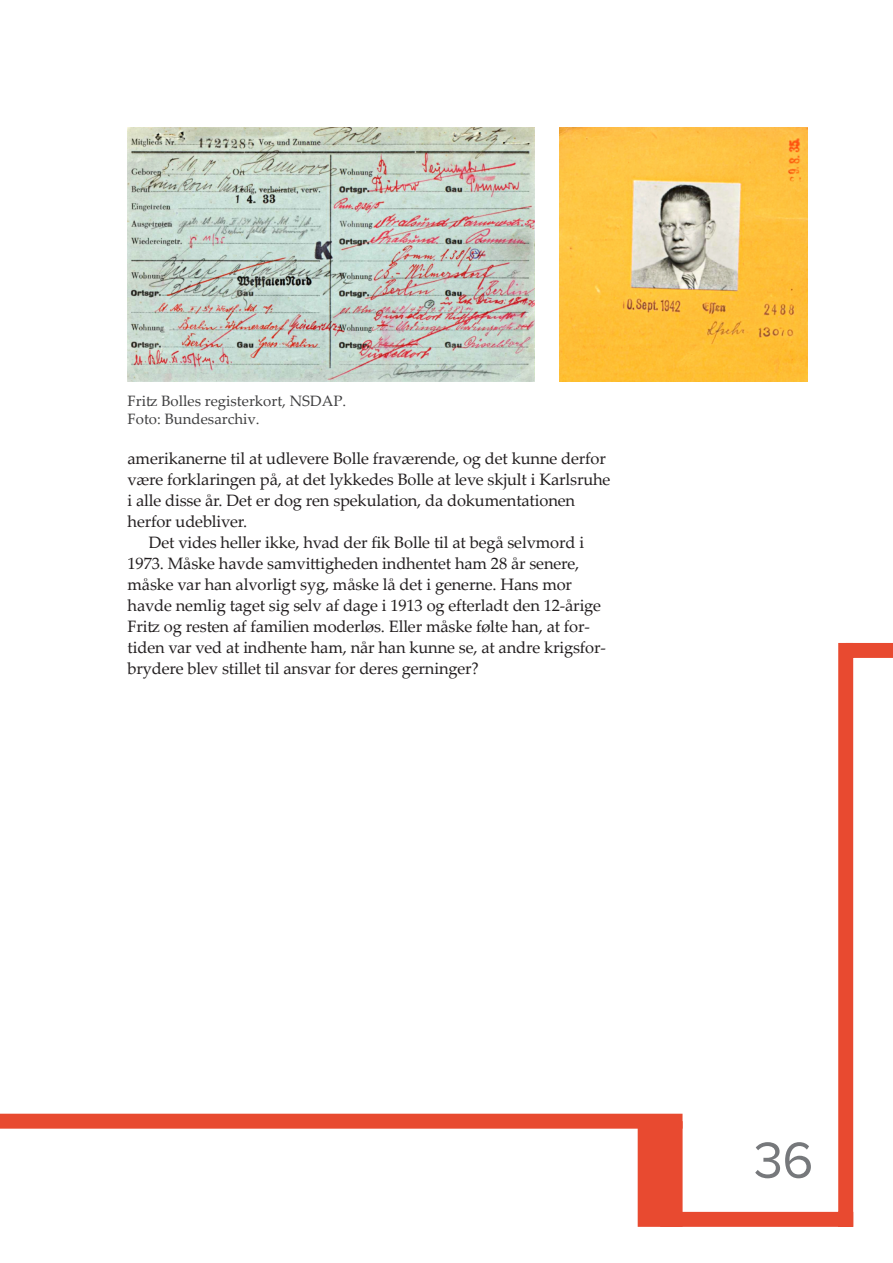
<style>
.page{position:relative;width:893px;height:1263px;background:#fff}
.page>*{position:absolute;margin:0;border:0;box-sizing:border-box;transform-origin:0 0}
.t1{font:52.5px "Proxima Nova";color:#76787b}
.t2{font:16.5px/21px "Palatino Linotype";letter-spacing:-.01em;color:#231f20}
.Billedtekst{font:15px "Palatino Linotype";color:#3e3e3f}
</style>
<div class="page">
<div style="left:838px;top:643px;width:15px;height:584px;background:#e84a30"></div>
<div style="left:846px;top:643px;width:47px;height:15px;background:#e84a30"></div>
<div style="left:660px;top:1212px;width:193px;height:15px;background:#e84a30"></div>
<div style="left:638px;top:1121px;width:45px;height:106px;background:#e84a30"></div>
<div style="left:0;top:1114px;width:682px;height:15px;background:#e84a30"></div>
<img style="left:128px;top:128px;width:407px;height:254px">
<img style="left:559px;top:128px;width:249px;height:254px">
<p class="Billedtekst" style="left:128px;top:390px;width:220px">Fritz Bolles registerkort, NSDAP.</p>
<p class="Billedtekst" style="left:128px;top:408px;width:134px">Foto: Bundesarchiv.</p>
<p class="t2" style="left:128px;top:447px;width:484px">amerikanerne til at udlevere Bolle fraværende, og det kunne derfor være forklaringen på, at det lykkedes Bolle at leve skjult i Karlsruhe i alle disse år. Det er dog ren spekulation, da dokumentationen herfor udebliver.</p>
<p class="t2" style="left:128px;top:531px;width:480px;text-indent:21px">Det vides heller ikke, hvad der fik Bolle til at begå selvmord i 1973. Måske havde samvittigheden indhentet ham 28 år senere, måske var han alvorligt syg, måske lå det i generne. Hans mor havde nemlig taget sig selv af dage i 1913 og efterladt den 12-årige Fritz og resten af familien moderløs. Eller måske følte han, at for&shy;tiden var ved at indhente ham, når han kunne se, at andre krigsfor&shy;brydere blev stillet til ansvar for deres gerninger?</p>
<h1 class="t1" style="left:754px;top:1121px;width:61px">36</h1>
</div>
